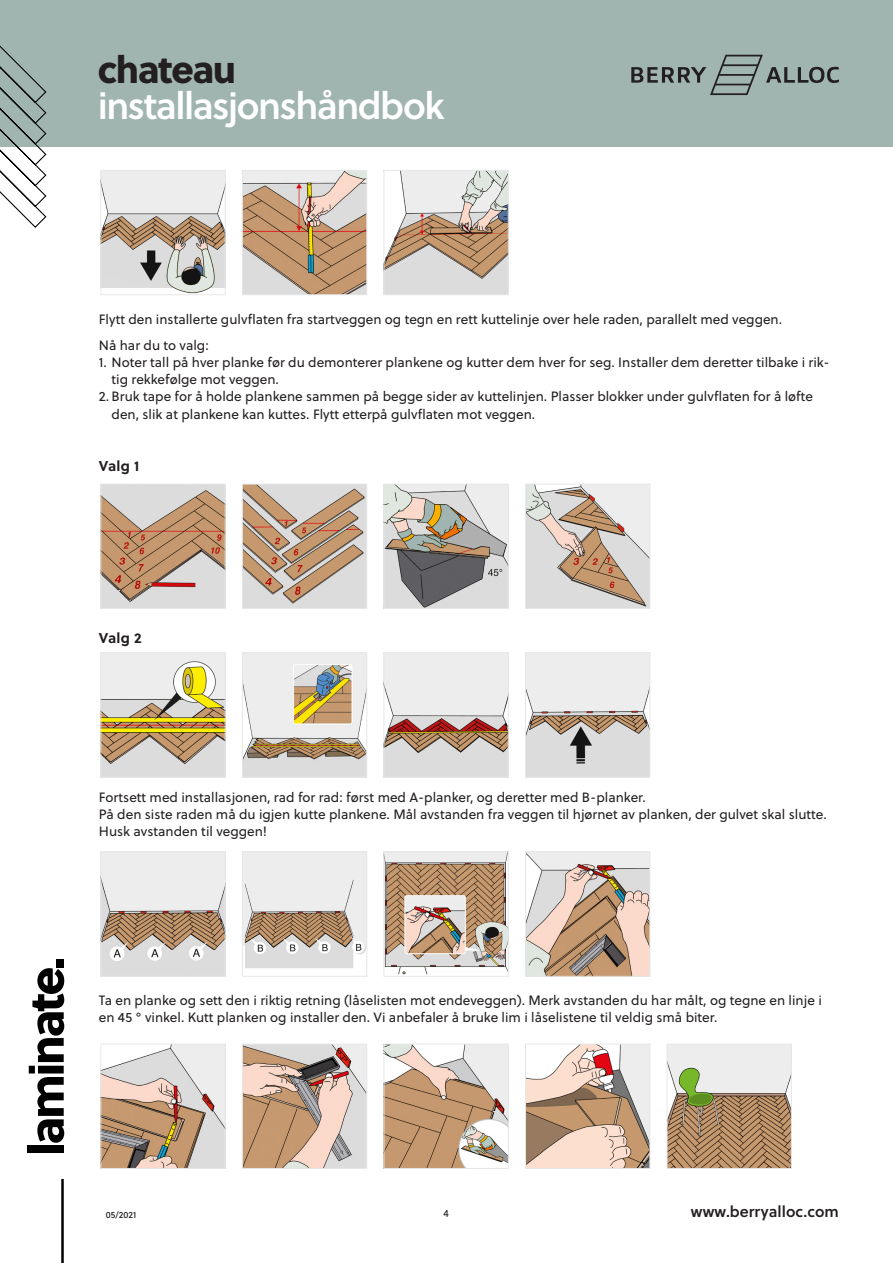
<style>
.page{position:relative;width:893px;height:1263px;background:#fff}
.page>*{position:absolute;margin:0;border:0;box-sizing:border-box;transform-origin:0 0}
.t1{font:37.5px "Soleil Sb";letter-spacing:-.04em;color:#fff}
.t2{font:37.5px "Soleil Xb";letter-spacing:-.04em;color:#231f20}
.t3{font:15.6px "Soleil Sb";color:#231f20}
.t4{font:700 14.25px "Soleil";letter-spacing:.02em;color:#231f20}
.t5{font:13.5px/17.2px "Soleil";color:#231f20}
.t6{font:10.5px "Soleil";color:#231f20;scale:.95 1}
.t7{font:9px "Soleil Bk";color:#231f20}
</style>
<div class="page">
<div style="left:0;top:0;width:893px;height:147px;background:#a1b5b0"></div>
<svg style="left:631px;top:55px;width:208px;height:40px"></svg>
<svg style="left:0;top:45px;width:47px;height:183px"></svg>
<div style="left:28px;top:1145px;width:36px;height:8px;background:#000"></div>
<svg style="left:29px;top:968px;width:35px;height:175px"></svg>
<div style="left:56px;top:959px;width:8px;height:8px;background:#000"></div>
<hr style="left:61px;top:1179px;width:3px;height:84px;background:#000">
<img style="left:102px;top:172px;width:122px;height:121px">
<div style="left:100px;top:170px;width:126px;height:125px;border:1px solid #e6e7e9"></div>
<img style="left:244px;top:172px;width:121px;height:121px">
<div style="left:242px;top:170px;width:125px;height:125px;border:1px solid #e6e7e9"></div>
<img style="left:386px;top:172px;width:121px;height:121px">
<div style="left:384px;top:170px;width:125px;height:125px;border:1px solid #e6e7e9"></div>
<img style="left:102px;top:486px;width:122px;height:121px">
<div style="left:100px;top:484px;width:126px;height:125px;border:1px solid #e6e7e9"></div>
<img style="left:102px;top:853px;width:122px;height:122px">
<div style="left:100px;top:851px;width:126px;height:126px;border:1px solid #e6e7e9"></div>
<img style="left:102px;top:654px;width:122px;height:121px">
<div style="left:100px;top:652px;width:126px;height:125px;border:1px solid #e6e7e9"></div>
<img style="left:244px;top:486px;width:121px;height:121px">
<div style="left:242px;top:484px;width:125px;height:125px;border:1px solid #e6e7e9"></div>
<img style="left:244px;top:853px;width:121px;height:115px">
<div style="left:242px;top:851px;width:125px;height:126px;border:1px solid #e6e7e9"></div>
<img style="left:244px;top:654px;width:121px;height:121px">
<div style="left:242px;top:652px;width:125px;height:125px;border:1px solid #e6e7e9"></div>
<img style="left:527px;top:486px;width:121px;height:121px">
<div style="left:525px;top:484px;width:125px;height:125px;border:1px solid #e6e7e9"></div>
<img style="left:527px;top:853px;width:121px;height:122px">
<div style="left:525px;top:851px;width:125px;height:126px;border:1px solid #e6e7e9"></div>
<img style="left:527px;top:654px;width:121px;height:121px">
<div style="left:525px;top:652px;width:125px;height:125px;border:1px solid #e6e7e9"></div>
<img style="left:386px;top:486px;width:121px;height:121px">
<div style="left:384px;top:484px;width:125px;height:125px;border:1px solid #e6e7e9"></div>
<img style="left:386px;top:853px;width:121px;height:122px">
<div style="left:384px;top:851px;width:125px;height:126px;border:1px solid #e6e7e9"></div>
<img style="left:386px;top:654px;width:121px;height:121px">
<div style="left:384px;top:652px;width:125px;height:125px;border:1px solid #e6e7e9"></div>
<img style="left:102px;top:1046px;width:122px;height:121px">
<div style="left:100px;top:1044px;width:126px;height:125px;border:1px solid #e6e7e9"></div>
<img style="left:244px;top:1046px;width:121px;height:121px">
<div style="left:242px;top:1044px;width:125px;height:125px;border:1px solid #e6e7e9"></div>
<img style="left:527px;top:1046px;width:121px;height:121px">
<div style="left:525px;top:1044px;width:125px;height:125px;border:1px solid #e6e7e9"></div>
<img style="left:669px;top:1046px;width:121px;height:121px">
<div style="left:667px;top:1044px;width:125px;height:125px;border:1px solid #e6e7e9"></div>
<img style="left:386px;top:1046px;width:121px;height:121px">
<div style="left:384px;top:1044px;width:125px;height:125px;border:1px solid #e6e7e9"></div>
<h1 class="t2" style="left:98px;top:40px;width:140px">chateau</h1>
<h1 class="t1" style="left:98px;top:77px;width:348px">installasjonshåndbok</h1>
<p class="t5" style="left:99px;top:306px;width:685px;line-height:25.5px">Flytt den installerte gulvflaten fra startveggen og tegn en rett kuttelinje over hele raden, parallelt med veggen.<br>Nå har du to valg:</p>
<p class="t5" style="left:112px;top:353px;width:720px;text-indent:-13px">1. Noter tall på hver planke før du demonterer plankene og kutter dem hver for seg. Installer dem deretter tilbake i rik&shy;tig rekkefølge mot veggen.</p>
<p class="t5" style="left:112px;top:388px;width:703px;text-indent:-13px">2. Bruk tape for å holde plankene sammen på begge sider av kuttelinjen. Plasser blokker under gulvflaten for å løfte den, slik at plankene kan kuttes. Flytt etterpå gulvflaten mot veggen.</p>
<p class="t4" style="left:99px;top:455px;width:42px">Valg 1</p>
<p class="t4" style="left:99px;top:626px;width:44px">Valg 2</p>
<p class="t5" style="left:99px;top:788px;width:729px">Fortsett med installasjonen, rad for rad: først med A-planker, og deretter med B-planker.<br>På den siste raden må du igjen kutte plankene. Mål avstanden fra veggen til hjørnet av planken, der gulvet skal slutte.<br>Husk avstanden til veggen!</p>
<p class="t5" style="left:99px;top:991px;width:724px">Ta en planke og sett den i riktig retning (låselisten mot endeveggen). Merk avstanden du har målt, og tegne en linje i en 45 ° vinkel. Kutt planken og installer den. Vi anbefaler å bruke lim i låselistene til veldig små biter.</p>
<p class="t7" style="left:106px;top:1208px;width:32px">05/2021</p>
<p class="t3" style="left:691px;top:1199px;width:150px">www.berryalloc.com</p>
<p class="t6" style="left:443px;top:1206px;width:7px">4</p>
</div>
